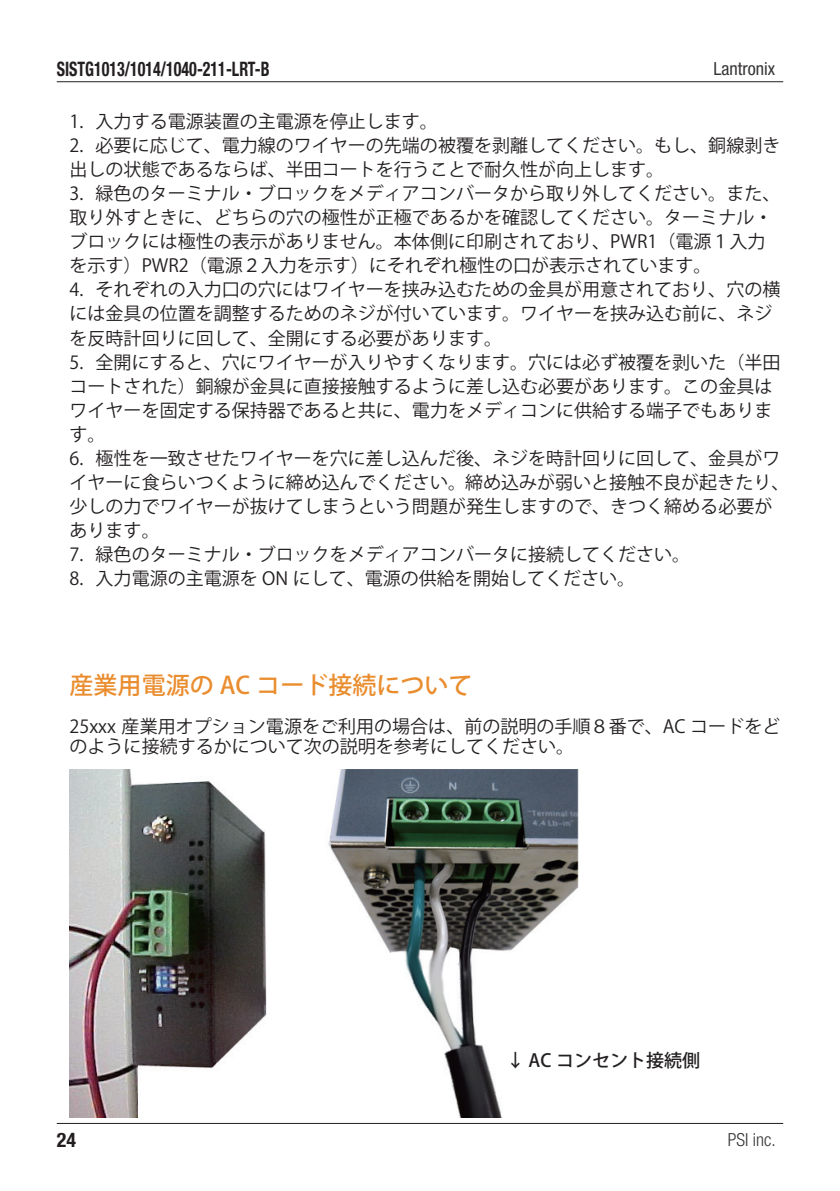
<style>
.page{position:relative;width:840px;height:1191px;background:#fff}
.page>*{position:absolute;margin:0;border:0;box-sizing:border-box;transform-origin:0 0}
.Title_Level2{font:500 24px "Koz Go Pro";color:#ea8d2f}
.t1{font:700 condensed 20px "Helvetica Neue LT Std";color:#231f20;scale:.8 1}
.t2{font:700 condensed 20px "Helvetica Neue LT Std";color:#231f20}
.t3{font:18px/24px "Koz Go Pro";color:#231f20}
.図_Figures{font:500 18px "Koz Go Pro";color:#231f20}
.t4{font:condensed 18px "Helvetica Neue LT Std";color:#373435}
.t5{font:300 condensed 18px "Helvetica Neue LT Std";color:#373435}
</style>
<div class="page">
<hr style="left:57px;top:1123px;width:725px;height:1px;background:#231f20">
<hr style="left:57px;top:81px;width:725px;height:1px;background:#231f20">
<img style="left:70px;top:770px;width:507px;height:347px">
<p class="t1" style="left:57px;top:57px;width:267px">SISTG1013/1014/1040-211-LRT-B</p>
<p class="t4" style="left:713px;top:59px;width:63px">Lantronix</p>
<p class="t3" style="left:70px;top:110px;width:369px">1. 入力する電源装置の主電源を停止します。</p>
<p class="t3" style="left:70px;top:134px;width:711px">2. 必要に応じて、電力線のワイヤーの先端の被覆を剥離してください。もし、銅線剥き出しの状態であるならば、半田コートを行うことで耐久性が向上します。</p>
<p class="t3" style="left:70px;top:182px;width:711px">3. 緑色のターミナル・ブロックをメディアコンバータから取り外してください。また、取り外すときに、どちらの穴の極性が正極であるかを確認してください。ターミナル・ブロックには極性の表示がありません。本体側に印刷されており、PWR1（電源１入力を示す）PWR2（電源２入力を示す）にそれぞれ極性の口が表示されています。</p>
<p class="t3" style="left:70px;top:278px;width:711px">4. それぞれの入力口の穴にはワイヤーを挟み込むための金具が用意されており、穴の横には金具の位置を調整するためのネジが付いています。ワイヤーを挟み込む前に、ネジを反時計回りに回して、全開にする必要があります。</p>
<p class="t3" style="left:70px;top:350px;width:711px">5. 全開にすると、穴にワイヤーが入りやすくなります。穴には必ず被覆を剥いた（半田コートされた）銅線が金具に直接接触するように差し込む必要があります。この金具はワイヤーを固定する保持器であると共に、電力をメディコンに供給する端子でもあります。</p>
<p class="t3" style="left:70px;top:446px;width:720px">6. 極性を一致させたワイヤーを穴に差し込んだ後、ネジを時計回りに回して、金具がワイヤーに食らいつくように締め込んでください。締め込みが弱いと接触不良が起きたり、少しの力でワイヤーが抜けてしまうという問題が発生しますので、きつく締める必要があります。</p>
<p class="t3" style="left:70px;top:542px;width:622px">7. 緑色のターミナル・ブロックをメディアコンバータに接続してください。</p>
<p class="t3" style="left:70px;top:566px;width:566px">8. 入力電源の主電源を ON にして、電源の供給を開始してください。</p>
<p class="Title_Level2" style="left:70px;top:669px;width:404px">産業用電源の AC コード接続について</p>
<p class="t3" style="left:70px;top:717px;width:712px;line-height:20px">25xxx 産業用オプション電源をご利用の場合は、前の説明の手順８番で、AC コードをどのように接続するかについて次の説明を参考にしてください。</p>
<p class="図_Figures" style="left:506px;top:1049px;width:195px">↓ AC コンセント接続側</p>
<p class="t2" style="left:57px;top:1127px;width:21px">24</p>
<p class="t5" style="left:727px;top:1129px;width:49px">PSI inc.</p>
</div>
